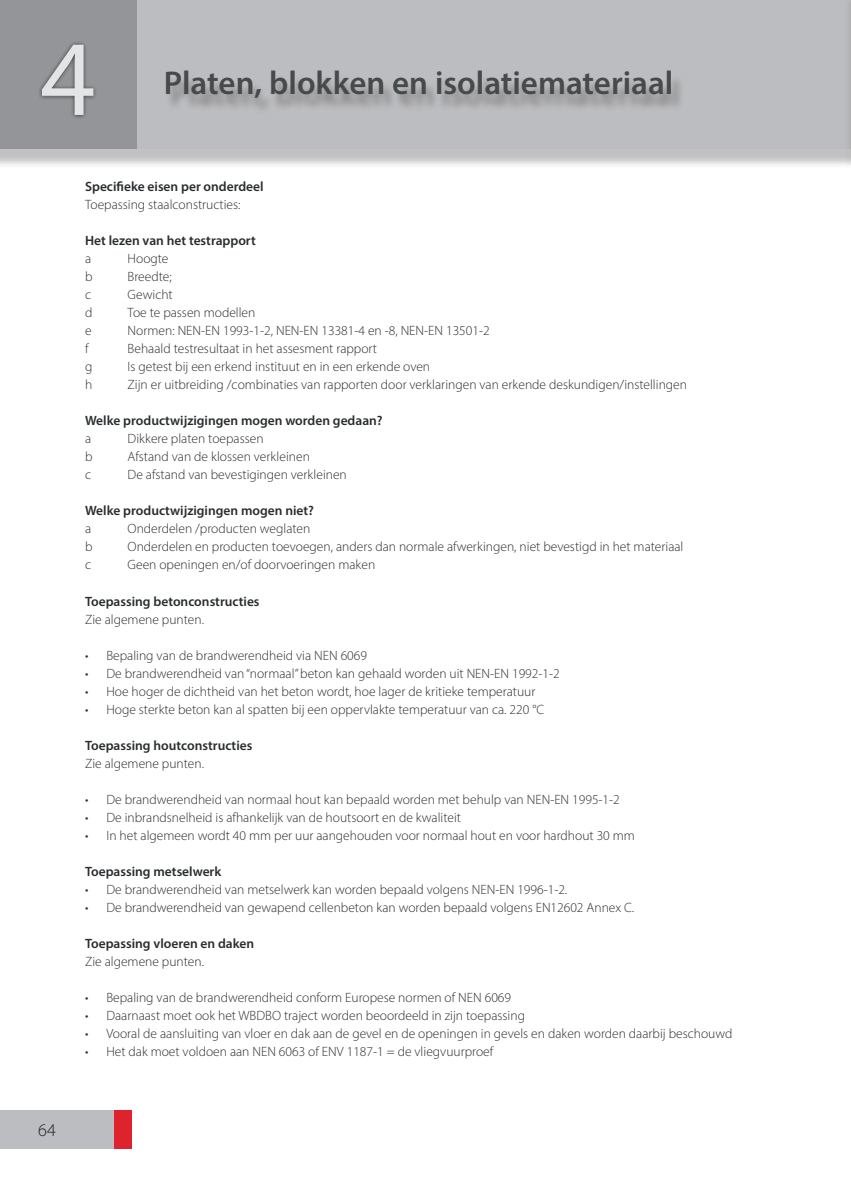
<style>
.page{position:relative;width:851px;height:1191px;background:#fff}
.page>*{position:absolute;margin:0;border:0;box-sizing:border-box;transform-origin:0 0}
.t1{font:108px "Myriad Pro";color:#fff}
.t2{font:600 33px "Myriad Pro";color:#464a4b}
.t3{font:300 18px "Myriad Pro";color:#231f20}
.t4{font:300 13.5px "Myriad Pro";color:#282c2e}
.t5{font:600 13.5px "Myriad Pro";color:#282c2e}
</style>
<div class="page">
<div style="left:0;top:0;width:850px;height:169px;background:#231f20;opacity:.15"></div>
<div style="left:0;top:0;width:850px;height:149px;background:#bcbdc0"></div>
<div style="left:843px;top:0;width:7px;height:169px;background:#231f20;opacity:.15"></div>
<hr style="left:850px;top:0;width:1px;height:149px;background:#bcbdc0">
<div style="left:0;top:1110px;width:132px;height:38px;background:#bcbdc0"></div>
<div style="left:115px;top:1110px;width:17px;height:38px;background:#de232f"></div>
<div style="left:165px;top:74px;width:519px;height:41px;background:#231f20;opacity:.35"></div>
<div style="left:0;top:0;width:136px;height:149px;background:#939598"></div>
<svg style="left:39px;top:42px;width:57px;height:76px"></svg>
<h1 class="t1" style="left:40px;top:12px;width:57px">4</h1>
<h2 class="t2" style="left:164px;top:62px;width:511px">Platen, blokken en isolatiemateriaal</h2>
<h3 class="t3" style="left:38px;top:1119px;width:19px">64</h3>
<p class="t5" style="left:85px;top:178px;width:180px">Specifieke eisen per onderdeel</p>
<p class="t4" style="left:85px;top:197px;width:157px">Toepassing staalconstructies:</p>
<p class="t5" style="left:85px;top:232px;width:172px">Het lezen van het testrapport</p>
<p class="t4" style="left:85px;top:251px;width:8px">a</p>
<p class="t4" style="left:128px;top:251px;width:42px">Hoogte</p>
<p class="t4" style="left:85px;top:269px;width:9px">b</p>
<p class="t4" style="left:128px;top:269px;width:46px">Breedte;</p>
<p class="t4" style="left:85px;top:287px;width:8px">c</p>
<p class="t4" style="left:128px;top:287px;width:47px">Gewicht</p>
<p class="t4" style="left:85px;top:305px;width:9px">d</p>
<p class="t4" style="left:128px;top:305px;width:129px">Toe te passen modellen</p>
<p class="t4" style="left:85px;top:323px;width:8px">e</p>
<p class="t4" style="left:128px;top:323px;width:363px">Normen: NEN-EN 1993-1-2, NEN-EN 13381-4 en -8, NEN-EN 13501-2</p>
<p class="t4" style="left:85px;top:341px;width:5px">f</p>
<p class="t4" style="left:128px;top:341px;width:251px">Behaald testresultaat in het assesment rapport</p>
<p class="t4" style="left:85px;top:359px;width:9px">g</p>
<p class="t4" style="left:128px;top:359px;width:304px">Is getest bij een erkend instituut en in een erkende oven</p>
<p class="t4" style="left:85px;top:377px;width:9px">h</p>
<p class="t4" style="left:128px;top:377px;width:561px">Zijn er uitbreiding /combinaties van rapporten door verklaringen van erkende deskundigen/instellingen</p>
<p class="t5" style="left:85px;top:412px;width:299px">Welke productwijzigingen mogen worden gedaan?</p>
<p class="t4" style="left:85px;top:431px;width:8px">a</p>
<p class="t4" style="left:128px;top:431px;width:137px">Dikkere platen toepassen</p>
<p class="t4" style="left:85px;top:449px;width:9px">b</p>
<p class="t4" style="left:128px;top:449px;width:184px">Afstand van de klossen verkleinen</p>
<p class="t4" style="left:85px;top:467px;width:8px">c</p>
<p class="t4" style="left:128px;top:467px;width:221px">De afstand van bevestigingen verkleinen</p>
<p class="t5" style="left:85px;top:502px;width:230px">Welke productwijzigingen mogen niet?</p>
<p class="t4" style="left:85px;top:521px;width:8px">a</p>
<p class="t4" style="left:128px;top:521px;width:184px">Onderdelen /producten weglaten</p>
<p class="t4" style="left:85px;top:539px;width:9px">b</p>
<p class="t4" style="left:128px;top:539px;width:557px">Onderdelen en producten toevoegen, anders dan normale afwerkingen, niet bevestigd in het materiaal</p>
<p class="t4" style="left:85px;top:557px;width:8px">c</p>
<p class="t4" style="left:128px;top:557px;width:249px">Geen openingen en/of doorvoeringen maken</p>
<p class="t5" style="left:85px;top:592px;width:176px">Toepassing betonconstructies</p>
<p class="t4" style="left:85px;top:611px;width:120px">Zie algemene punten.</p>
<p class="t4" style="left:85px;top:647px;width:283px">• Bepaling van de brandwerendheid via NEN 6069</p>
<p class="t4" style="left:85px;top:665px;width:476px">• De brandwerendheid van “normaal” beton kan gehaald worden uit NEN-EN 1992-1-2</p>
<p class="t4" style="left:85px;top:683px;width:452px">• Hoe hoger de dichtheid van het beton wordt, hoe lager de kritieke temperatuur</p>
<p class="t4" style="left:85px;top:701px;width:460px">• Hoge sterkte beton kan al spatten bij een oppervlakte temperatuur van ca. 220 °C</p>
<p class="t5" style="left:85px;top:736px;width:169px">Toepassing houtconstructies</p>
<p class="t4" style="left:85px;top:755px;width:120px">Zie algemene punten.</p>
<p class="t4" style="left:85px;top:791px;width:536px">• De brandwerendheid van normaal hout kan bepaald worden met behulp van NEN-EN 1995-1-2</p>
<p class="t4" style="left:85px;top:809px;width:377px">• De inbrandsnelheid is afhankelijk van de houtsoort en de kwaliteit</p>
<p class="t4" style="left:85px;top:827px;width:551px">• In het algemeen wordt 40 mm per uur aangehouden voor normaal hout en voor hardhout 30 mm</p>
<p class="t5" style="left:85px;top:862px;width:138px">Toepassing metselwerk</p>
<p class="t4" style="left:85px;top:881px;width:483px">• De brandwerendheid van metselwerk kan worden bepaald volgens NEN-EN 1996-1-2.</p>
<p class="t4" style="left:85px;top:899px;width:550px">• De brandwerendheid van gewapend cellenbeton kan worden bepaald volgens EN12602 Annex C.</p>
<p class="t5" style="left:85px;top:934px;width:171px">Toepassing vloeren en daken</p>
<p class="t4" style="left:85px;top:953px;width:120px">Zie algemene punten.</p>
<p class="t4" style="left:85px;top:989px;width:427px">• Bepaling van de brandwerendheid conform Europese normen of NEN 6069</p>
<p class="t4" style="left:85px;top:1007px;width:441px">• Daarnaast moet ook het WBDBO traject worden beoordeeld in zijn toepassing</p>
<p class="t4" style="left:85px;top:1025px;width:648px">• Vooral de aansluiting van vloer en dak aan de gevel en de openingen in gevels en daken worden daarbij beschouwd</p>
<p class="t4" style="left:85px;top:1043px;width:409px">• Het dak moet voldoen aan NEN 6063 of ENV 1187-1 = de vliegvuurproef</p>
</div>
